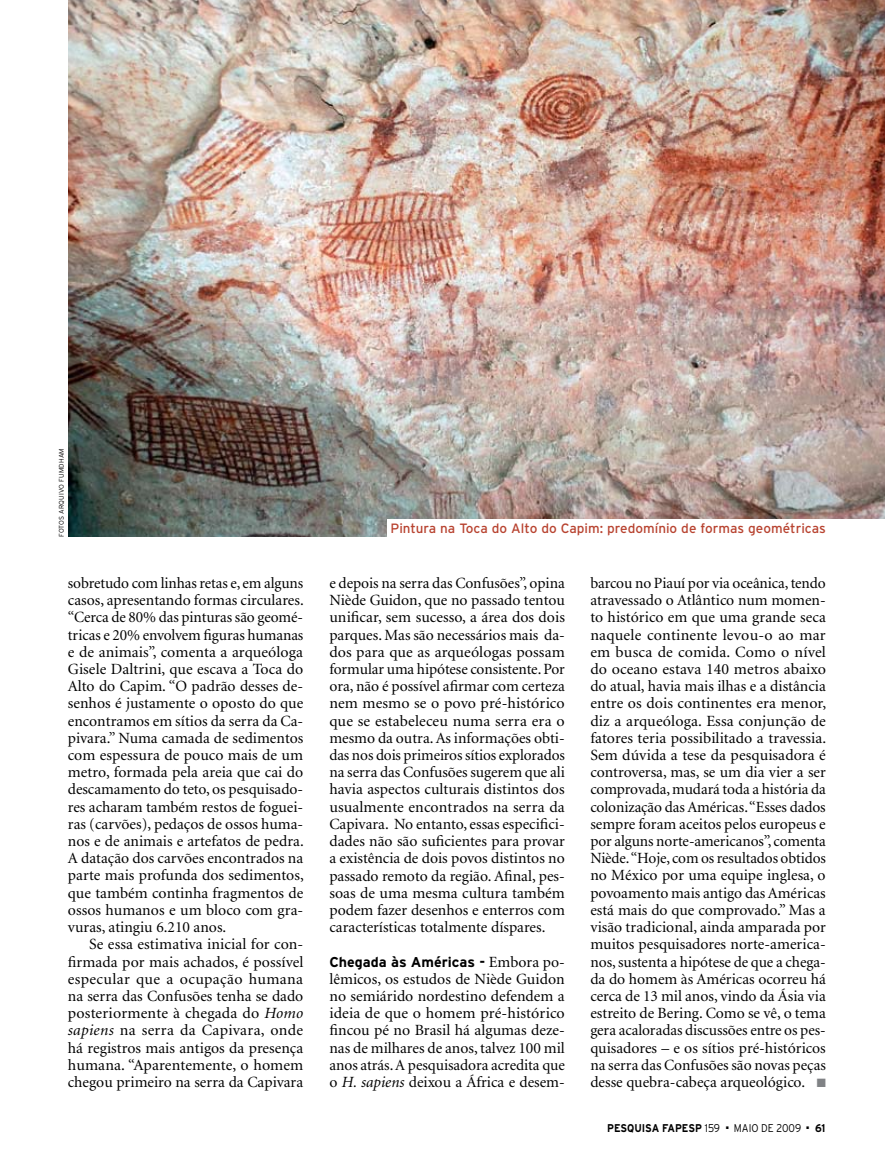
<style>
.page{position:relative;width:885px;height:1170px;background:#fff}
.page>*{position:absolute;margin:0;border:0;box-sizing:border-box;transform-origin:0 0}
.t1{font:15.6px/17.2px "Minion";color:#000;text-align:justify}
.t2{font:700 14.25px "Interstate";color:#000}
.t3{font:13.5px "Interstate";color:#b84330}
.t4{font:700 11.25px "Interstate";color:#000;scale:.9 1}
.t5{font:300 11.25px "Interstate";color:#000;scale:.9 1}
.t6{font:300 6.75px "Interstate";letter-spacing:.025em;color:#000}
.s1{font-style:italic}
.s2{font-family:"Minion";font-weight:400;font-size:15.6px}
.s3{color:#808285}
.s4{font-weight:300}
</style>
<div class="page">
<img style="left:68px;top:0;width:816px;height:536px">
<div style="left:387px;top:519px;width:497px;height:19px;background:#fff"></div>
<p class="t6" style="left:58px;top:537px;width:90px;rotate:-90deg">FOTOS ARQUIVO FUMDHAM</p>
<p class="t1" style="left:68px;top:575px;width:237px">sobretudo com linhas retas e, em alguns casos, apresentando formas circulares. “Cerca de 80% das pinturas são geomé&shy;tricas e 20% envolvem figuras humanas e de animais”, comenta a arqueóloga Gisele Daltrini, que escava a Toca do Alto do Capim. “O padrão desses de&shy;senhos é justamente o oposto do que encontramos em sítios da serra da Ca&shy;pivara.” Numa camada de sedimentos com espessura de pouco mais de um metro, formada pela areia que cai do descamamento do teto, os pesquisado&shy;res acharam também restos de foguei&shy;ras (carvões), pedaços de ossos huma&shy;nos e de animais e artefatos de pedra.<br>A datação dos carvões encontrados na parte mais profunda dos sedimentos, que também continha fragmentos de ossos humanos e um bloco com gra&shy;vuras, atingiu 6.210 anos.  </p>
<p class="t1" style="left:68px;top:936px;width:237px;text-indent:21px">Se essa estimativa inicial for con&shy;firmada por mais achados, é possível especular que a ocupação humana na serra das Confusões tenha se dado posteriormente à chegada do <span class="s1">Homo sapiens</span> na serra da Capivara, onde há registros mais antigos da presença humana. “Aparentemente, o homem chegou primeiro na serra da Capivara</p>
<p class="t3" style="left:390px;top:520px;width:437px">Pintura na Toca do Alto do Capim: predomínio de formas geométricas</p>
<p class="t1" style="left:329px;top:575px;width:237px">e depois na serra das Confusões”, opina Niède Guidon, que no passado tentou unificar, sem sucesso, a área dos dois parques. Mas são necessários mais da&shy;dos para que as arqueólogas possam formular uma hipótese consistente. Por ora, não é possível afirmar com certeza nem mesmo se o povo pré-histórico que se estabeleceu numa serra era o mesmo da outra. As informações obti&shy;das nos dois primeiros sítios explorados na serra das Confusões sugerem que ali havia aspectos culturais distintos dos usualmente encontrados na serra da Capivara. No entanto, essas especifici&shy;dades não são suficientes para provar a existência de dois povos distintos no passado remoto da região. Afinal, pes&shy;soas de uma mesma cultura também podem fazer desenhos e enterros com características totalmente díspares.  </p>
<p class="t2" style="left:329px;top:953px;width:237px">Chegada às Américas - <span class="s2">Embora po-</span></p>
<p class="t1" style="left:329px;top:970px;width:237px">lêmicos, os estudos de Niède Guidon no semiárido nordestino defendem a ideia de que o homem pré-histórico fincou pé no Brasil há algumas deze&shy;nas de milhares de anos, talvez 100 mil anos atrás. A pesquisadora acredita que o <span class="s1">H. sapiens</span> deixou a África e desem-</p>
<p class="t1" style="left:590px;top:575px;width:237px">barcou no Piauí por via oceânica, tendo atravessado o Atlântico num momen&shy;to histórico em que uma grande seca naquele continente levou-o ao mar em busca de comida. Como o nível do oceano estava 140 metros abaixo do atual, havia mais ilhas e a distância entre os dois continentes era menor, diz a arqueóloga. Essa conjunção de fatores teria possibilitado a travessia.<br>Sem dúvida a tese da pesquisadora é controversa, mas, se um dia vier a ser comprovada, mudará toda a história da colonização das Américas. “Esses dados sempre foram aceitos pelos europeus e por alguns norte-americanos”, comenta Niède. “Hoje, com os resultados obtidos no México por uma equipe inglesa, o povoamento mais antigo das Américas está mais do que comprovado.” Mas a visão tradicional, ainda amparada por muitos pesquisadores norte-america&shy;nos, sustenta a hipótese de que a chega&shy;da do homem às Américas ocorreu há cerca de 13 mil anos, vindo da Ásia via estreito de Bering. Como se vê, o tema gera acaloradas discussões entre os pes&shy;quisadores – e os sítios pré-históricos na serra das Confusões são novas peças desse quebra-cabeça arqueológico. <span class="s3">■</span></p>
<p class="t4" style="left:607px;top:1121px;width:127px">PESQUISA FAPESP <span class="s4">159</span></p>
<p class="t5" style="left:726px;top:1121px;width:85px">■ MAIO DE 2009</p>
<p class="t4" style="left:806px;top:1121px;width:22px">■ 61</p>
</div>
